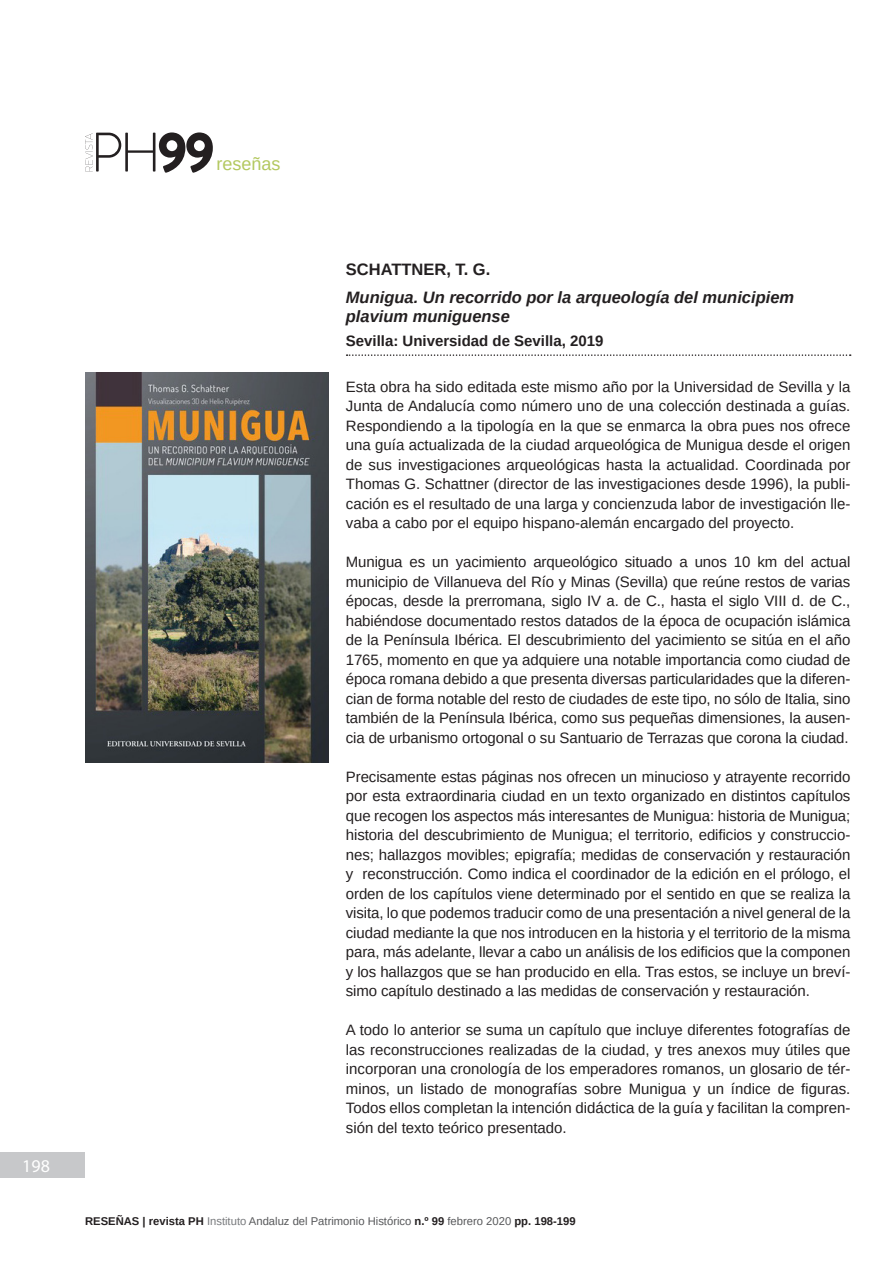
<style>
.page{position:relative;width:893px;height:1263px;background:#fff}
.page>*{position:absolute;margin:0;border:0;box-sizing:border-box;transform-origin:0 0}
.t1{font:900 56.4px "Brandon Grotesque";color:#231f20}
.t2{font:18px "Arimo";color:#b3c85f}
.t3{font:18px "Myriad Pro";color:#fff}
.Reseña_título_libro{font:italic 700 16.5px/19.5px "Arimo";color:#231f20}
.Reseña_autor{font:700 16.5px "Arimo";color:#231f20}
.t4{font:15px/19.5px "Arimo";letter-spacing:-.005em;color:#231f20;text-align:justify}
.Reseña_editorial{font:700 15px "Arimo";color:#231f20}
.t5{font:11.25px "Arimo";color:#57585a}
.s1{font-weight:700;color:#231f20}
.s2{color:#787a7d}
</style>
<div class="page">
<div style="left:0;top:1152px;width:85px;height:26px;background:#c7c8ca"></div>
<svg style="left:85px;top:133px;width:70px;height:39px"></svg>
<svg style="left:347px;top:354px;width:504px;height:2px"></svg>
<img style="left:85px;top:372px;width:244px;height:390px">
<p class="t3" style="left:22px;top:1155px;width:29px">198</p>
<h1 class="t1" style="left:157px;top:112px;width:59px">99</h1>
<p class="t2" style="left:216px;top:153px;width:66px">reseñas</p>
<p class="Reseña_autor" style="left:346px;top:258px;width:146px">SCHATTNER, T. G.</p>
<p class="Reseña_título_libro" style="left:346px;top:287px;width:450px">Munigua. Un recorrido por la arqueología del municipiem plavium muniguense</p>
<p class="Reseña_editorial" style="left:346px;top:330px;width:259px">Sevilla: Universidad de Sevilla, 2019</p>
<p class="t4" style="left:346px;top:377px;width:506px">Esta obra ha sido editada este mismo año por la Universidad de Sevilla y la Junta de Andalucía como número uno de una colección destinada a guías.<br>Respondiendo a la tipología en la que se enmarca la obra pues nos ofrece una guía actualizada de la ciudad arqueológica de Munigua desde el origen de sus investigaciones arqueológicas hasta la actualidad. Coordinada por Thomas G. Schattner (director de las investigaciones desde 1996), la publi&shy;cación es el resultado de una larga y concienzuda labor de investigación lle&shy;vaba a cabo por el equipo hispano-alemán encargado del proyecto.</p>
<p class="t4" style="left:346px;top:552px;width:506px">Munigua es un yacimiento arqueológico situado a unos 10 km del actual municipio de Villanueva del Río y Minas (Sevilla) que reúne restos de varias épocas, desde la prerromana, siglo IV a. de C., hasta el siglo VIII d. de C., habiéndose documentado restos datados de la época de ocupación islámica de la Península Ibérica. El descubrimiento del yacimiento se sitúa en el año 1765, momento en que ya adquiere una notable importancia como ciudad de época romana debido a que presenta diversas particularidades que la diferen&shy;cian de forma notable del resto de ciudades de este tipo, no sólo de Italia, sino también de la Península Ibérica, como sus pequeñas dimensiones, la ausen&shy;cia de urbanismo ortogonal o su Santuario de Terrazas que corona la ciudad.</p>
<p class="t4" style="left:346px;top:767px;width:506px">Precisamente estas páginas nos ofrecen un minucioso y atrayente recorrido por esta extraordinaria ciudad en un texto organizado en distintos capítulos que recogen los aspectos más interesantes de Munigua: historia de Munigua; historia del descubrimiento de Munigua; el territorio, edificios y construccio&shy;nes; hallazgos movibles; epigrafía; medidas de conservación y restauración y reconstrucción. Como indica el coordinador de la edición en el prólogo, el orden de los capítulos viene determinado por el sentido en que se realiza la visita, lo que podemos traducir como de una presentación a nivel general de la ciudad mediante la que nos introducen en la historia y el territorio de la misma para, más adelante, llevar a cabo un análisis de los edificios que la componen y los hallazgos que se han producido en ella. Tras estos, se incluye un breví&shy;simo capítulo destinado a las medidas de conservación y restauración.</p>
<p class="t4" style="left:346px;top:1020px;width:506px">A todo lo anterior se suma un capítulo que incluye diferentes fotografías de las reconstrucciones realizadas de la ciudad, y tres anexos muy útiles que incorporan una cronología de los emperadores romanos, un glosario de tér&shy;minos, un listado de monografías sobre Munigua y un índice de figuras.<br>Todos ellos completan la intención didáctica de la guía y facilitan la compren&shy;sión del texto teórico presentado.</p>
<p class="t5" style="left:85px;top:1213px;width:492px"><span class="s1">RESEÑAS | revista PH</span> <span class="s2">Instituto</span> Andaluz del Patrimonio Histórico <span class="s1">n.º 99</span> febrero 2020 <span class="s1">pp. 198-199</span></p>
</div>
